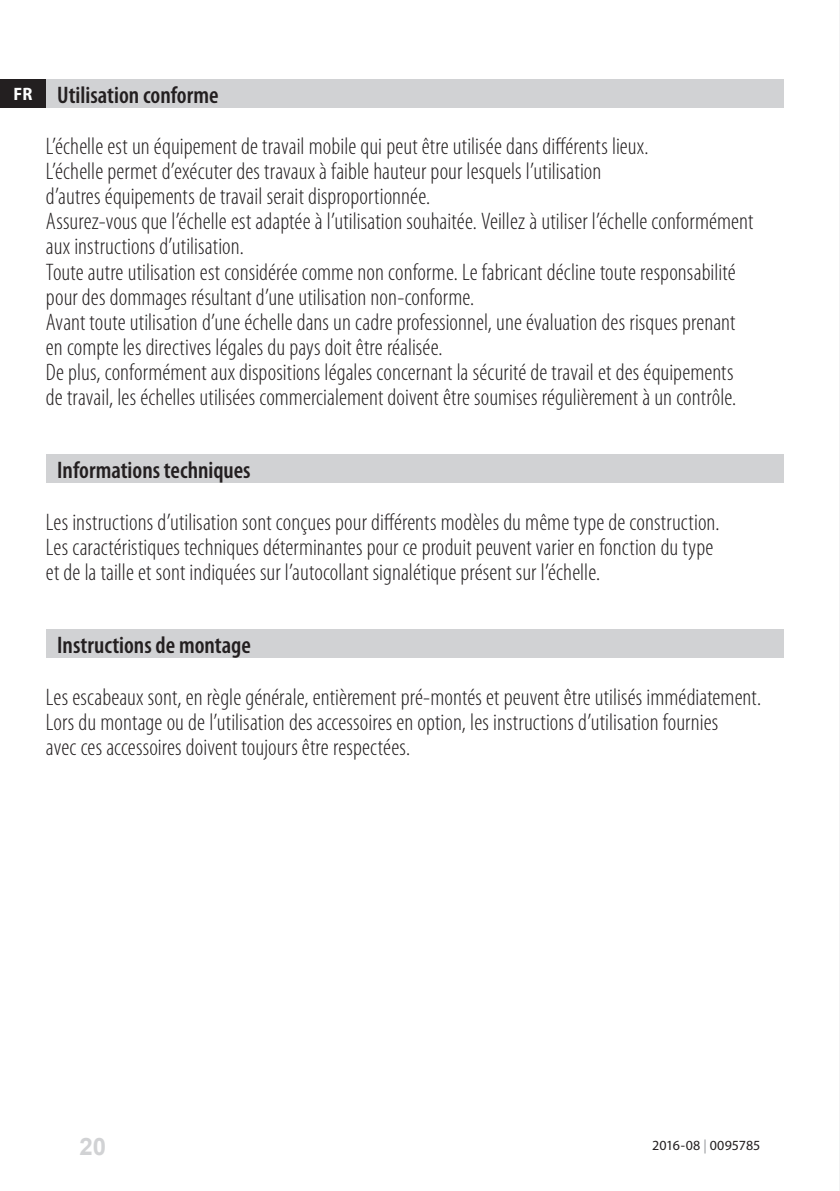
<style>
.page{position:relative;width:840px;height:1191px;background:#fff}
.page>*{position:absolute;margin:0;border:0;box-sizing:border-box;transform-origin:0 0}
.t1{font:300 condensed 24px/25px "Myriad Pro";letter-spacing:.005em;color:#231f20}
.t2{font:600 condensed 24px "Myriad Pro";color:#231f20}
.t3{font:700 24px "Arial";color:#d1d2d4}
.t4{font:14px "Myriad Pro";color:#231f20}
.s1{font-weight:700;font-stretch:semi-condensed;font-size:18px;color:#fff}
.s2{font-weight:600}
.s3{color:#939598}
</style>
<div class="page">
<hr style="left:839px;top:0;width:1px;height:1191px;background:#e6e7e9">
<div style="left:0;top:79px;width:46px;height:29px;background:#231f20"></div>
<div style="left:46px;top:79px;width:736px;height:29px;background:#d1d2d4"></div>
<div style="left:46px;top:454px;width:736px;height:29px;background:#d1d2d4"></div>
<div style="left:46px;top:629px;width:736px;height:29px;background:#d1d2d4"></div>
<p class="t1" style="left:46px;top:69px;width:603px;line-height:51.8px;text-indent:-32px"><span class="s1">FR</span> <span class="s2">Utilisation conforme<br></span>L’échelle est un équipement de travail mobile qui peut être utilisée dans différents lieux.</p>
<p class="t1" style="left:46px;top:160px;width:708px">L’échelle permet d’exécuter des travaux à faible hauteur pour lesquels l’utilisation<br>d’autres équipements de travail serait disproportionnée.<br>Assurez-vous que l’échelle est adaptée à l’utilisation souhaitée. Veillez à utiliser l’échelle conformément aux instructions d’utilisation.<br>Toute autre utilisation est considérée comme non conforme. Le fabricant décline toute responsabilité pour des dommages résultant d’une utilisation non-conforme.<br>Avant toute utilisation d’une échelle dans un cadre professionnel, une évaluation des risques prenant en compte les directives légales du pays doit être réalisée.<br>De plus, conformément aux dispositions légales concernant la sécurité de travail et des équipements de travail, les échelles utilisées commercialement doivent être soumises régulièrement à un contrôle.</p>
<p class="t2" style="left:57px;top:455px;width:195px">Informations techniques</p>
<p class="t1" style="left:46px;top:510px;width:674px">Les instructions d’utilisation sont conçues pour différents modèles du même type de construction.<br>Les caractéristiques techniques déterminantes pour ce produit peuvent varier en fonction du type et de la taille et sont indiquées sur l’autocollant signalétique présent sur l’échelle.</p>
<p class="t2" style="left:57px;top:630px;width:195px">Instructions de montage</p>
<p class="t1" style="left:46px;top:685px;width:716px">Les escabeaux sont, en règle générale, entièrement pré-montés et peuvent être utilisés immédiatement.<br>Lors du montage ou de l’utilisation des accessoires en option, les instructions d’utilisation fournies<br>avec ces accessoires doivent toujours être respectées.</p>
<p class="t3" style="left:79px;top:1129px;width:28px">20</p>
<p class="t4" style="left:652px;top:1136px;width:110px">2016-08 <span class="s3">|</span> 0095785</p>
</div>
